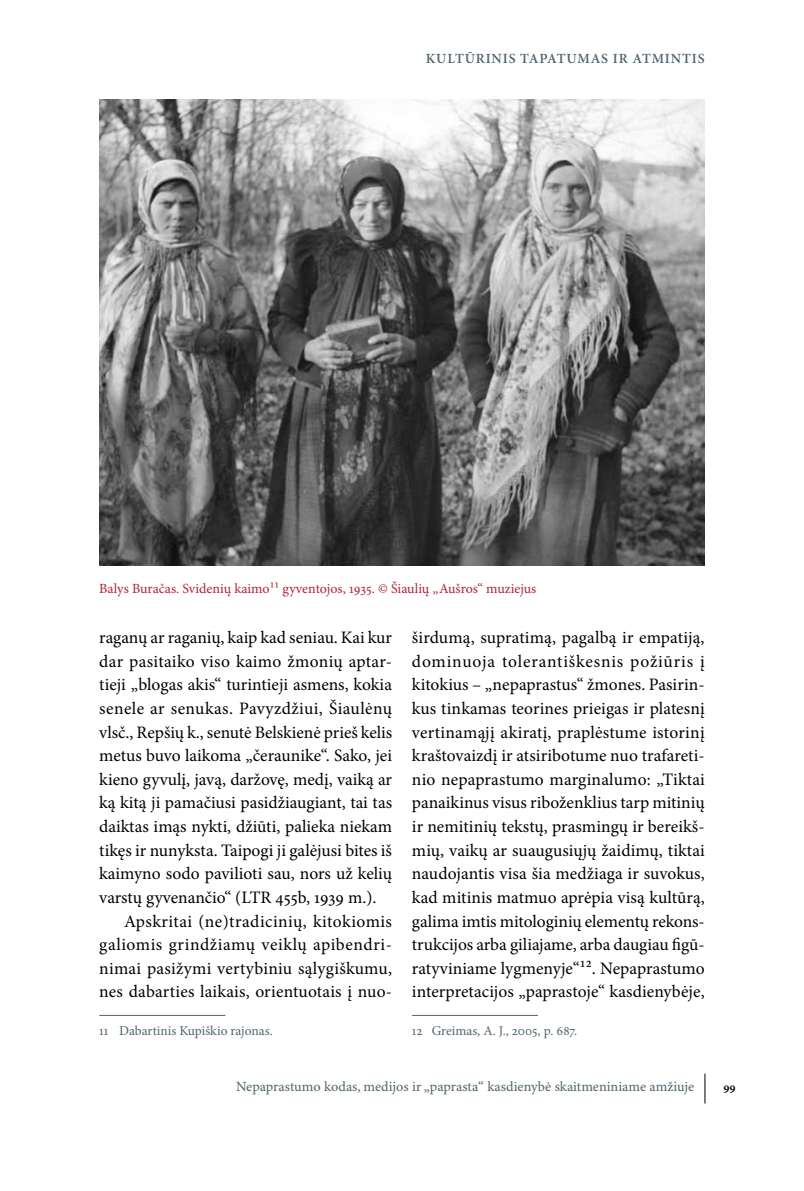
<style>
.page{position:relative;width:804px;height:1191px;background:#fff}
.page>*{position:absolute;margin:0;border:0;box-sizing:border-box;transform-origin:0 0}
.t1{font:17.5px/23.6px "Minion Pro";letter-spacing:.005em;color:#000;text-align:right}
.t2{font:14px "Minion Pro";color:#b12236}
.t3{font:14px "Minion Pro Capt";color:#53656e}
.t4{font:600 14px "Minion Pro";letter-spacing:.06em;color:#53656e}
.t5{font:13.47px "Minion Pro";letter-spacing:-.005em;color:#53656e}
.t6{font:600 12.25px "Minion Pro";color:#000}
.s1{color:#fff}
</style>
<div class="page">
<hr style="left:704px;top:1073px;width:1px;height:30px;background:#000">
<hr style="left:99px;top:1015px;width:126px;height:1px;background:#53656e">
<hr style="left:412px;top:1015px;width:126px;height:1px;background:#53656e">
<img style="left:99px;top:99px;width:605px;height:467px">
<p class="t4" style="left:426px;top:49px;width:280px">KULTŪRINIS TAPATUMAS IR ATMINTIS</p>
<p class="t2" style="left:99px;top:579px;width:438px">Balys Buračas. Svidenių kaimo11 gyventojos, 1935. © Šiaulių „Aušros“ muziejus</p>
<p class="t1" style="left:99px;top:625px;width:294px">raganų ar raganių, kaip kad seniau. Kai kur dar pasitaiko viso kaimo žmonių aptar&shy;tieji „blogas akis“ turintieji asmens, kokia senele ar senukas. Pavyzdžiui, Šiaulėnų vlsč., Repšių k., senutė Belskienė prieš kelis metus buvo laikoma „čeraunike“. Sako, jei kieno gyvulį, javą, daržovę, medį, vaiką ar ką kitą ji pamačiusi pasidžiaugiant, tai tas daiktas imąs nykti, džiūti, palieka niekam tikęs ir nunyksta. Taipogi ji galėjusi bites iš kaimyno sodo pavilioti sau, nors už kelių varstų gyvenančio“ (LTR 455b, 1939 m.).<span class="s1">11<br></span>Apskritai (ne)tradicinių, kitokiomis galiomis grindžiamų veiklų apibendri&shy;nimai pasižymi vertybiniu sąlygiškumu, nes dabarties laikais, orientuotais į nuo-</p>
<p class="t5" style="left:99px;top:1021px;width:175px">11 Dabartinis Kupiškio rajonas.</p>
<p class="t1" style="left:412px;top:625px;width:294px;text-align:justify">širdumą, supratimą, pagalbą ir empatiją, dominuoja tolerantiškesnis požiūris į kitokius – „nepaprastus“ žmones. Pasirin&shy;kus tinkamas teorines prieigas ir platesnį vertinamąjį akiratį, praplėstume istorinį kraštovaizdį ir atsiribotume nuo trafareti&shy;nio nepaprastumo marginalumo: „Tiktai panaikinus visus riboženklius tarp mitinių ir nemitinių tekstų, prasmingų ir bereikš&shy;mių, vaikų ar suaugusiųjų žaidimų, tiktai naudojantis visa šia medžiaga ir suvokus, kad mitinis matmuo aprėpia visą kultūrą, galima imtis mitologinių elementų rekons&shy;trukcijos arba giliajame, arba daugiau figū&shy;ratyviniame lygmenyje“12. Nepaprastumo interpretacijos „paprastoje“ kasdienybėje,</p>
<p class="t5" style="left:412px;top:1021px;width:167px">12 Greimas, A. J., 2005, p. 687.</p>
<p class="t3" style="left:236px;top:1078px;width:460px">Nepaprastumo kodas, medijos ir „paprasta“ kasdienybė skaitmeniniame amžiuje</p>
<p class="t6" style="left:723px;top:1078px;width:14px">99</p>
</div>
